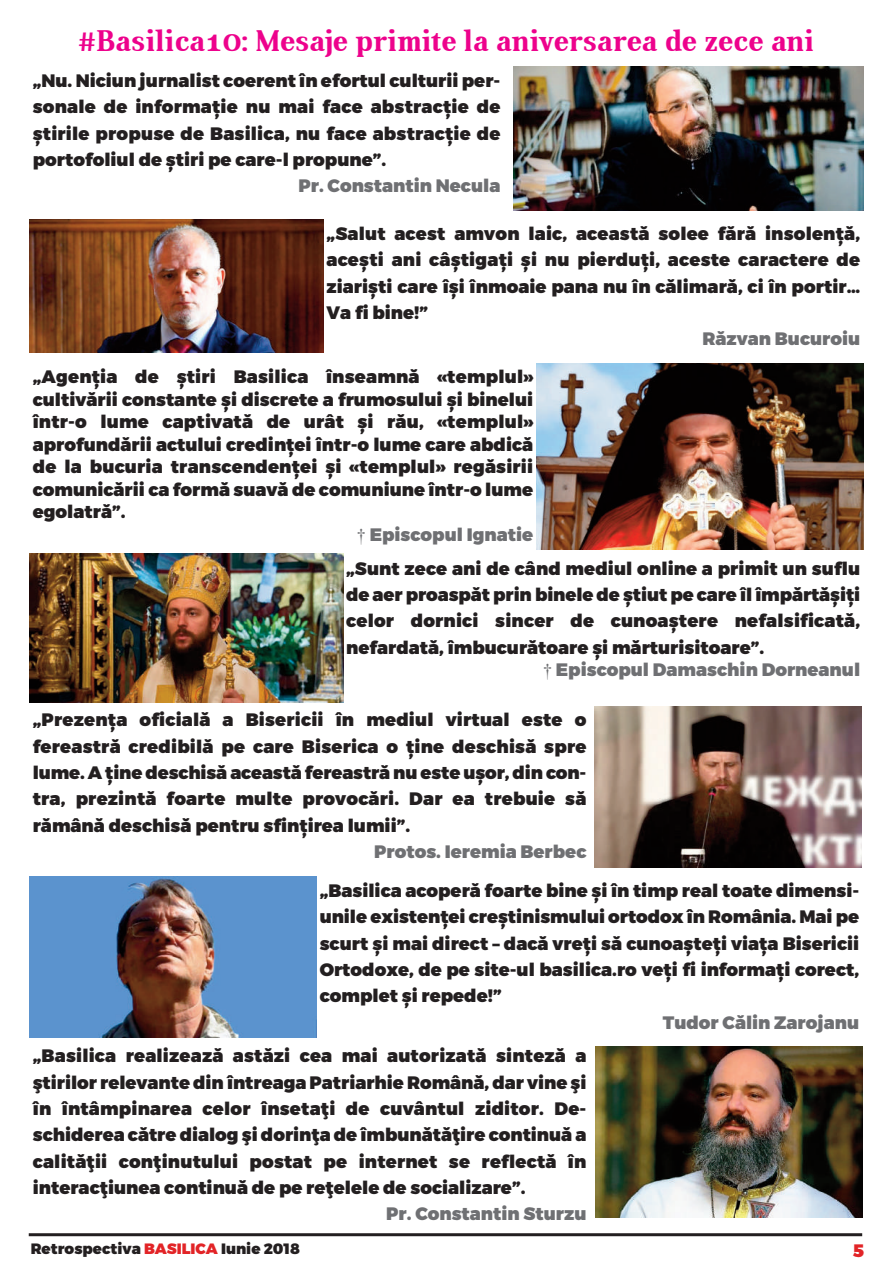
<style>
.page{position:relative;width:893px;height:1263px;background:#fff}
.page>*{position:absolute;margin:0;border:0;box-sizing:border-box;transform-origin:0 0}
.t1{font:700 30px "Aver";color:#ed028c}
.t2{font:18px/26.4px "Trueno Blk";color:#231f20;text-align:justify}
.t3{font:18px "Trueno Blk";color:#6f7073}
.t4{font:18px "Trueno Blk";color:#e22427}
.t5{font:15px "Trueno Blk";color:#231f20}
.s1{font-family:"Times New Roman"}
.s2{color:#e22427}
</style>
<div class="page">
<hr style="left:29px;top:1233px;width:833px;height:3px;background:#231f20">
<img style="left:513px;top:67px;width:350px;height:143px">
<img style="left:30px;top:219px;width:293px;height:133px">
<img style="left:536px;top:363px;width:328px;height:187px">
<img style="left:30px;top:553px;width:313px;height:149px">
<img style="left:594px;top:707px;width:267px;height:160px">
<img style="left:30px;top:877px;width:286px;height:161px">
<img style="left:595px;top:1046px;width:267px;height:171px">
<h1 class="t1" style="left:79px;top:24px;width:737px">#Basilica10: Mesaje primite la aniversarea de zece ani</h1>
<p class="t2" style="left:33px;top:69px;width:469px">„Nu. Niciun jurnalist coerent în efortul culturii per&shy;sonale de informație nu mai face abstracție de știrile propuse de Basilica, nu face abstracție de portofoliul de știri pe care-l propune”.</p>
<p class="t3" style="left:299px;top:179px;width:203px">Pr. Constantin Necula</p>
<p class="t2" style="left:326px;top:222px;width:535px">„salut acest amvon laic, această solee fără insolență, acești ani câștigați și nu pierduți, aceste caractere de ziariști care își înmoaie pana nu în călimară, ci în portir… Va fi bine!”</p>
<p class="t3" style="left:702px;top:332px;width:159px">Răzvan Bucuroiu</p>
<p class="t2" style="left:33px;top:365px;width:502px">„Agenția de știri Basilica înseamnă «templul»</p>
<p class="t2" style="left:33px;top:388px;width:502px">cultivării constante și discrete a frumosului și binelui</p>
<p class="t2" style="left:33px;top:410px;width:502px">într-o lume captivată de urât și rău, «templul»</p>
<p class="t2" style="left:33px;top:433px;width:502px">aprofundării actului credinței într-o lume care abdică</p>
<p class="t2" style="left:33px;top:455px;width:502px">de la bucuria transcendenței și «templul» regăsirii</p>
<p class="t2" style="left:33px;top:478px;width:502px">comunicării ca formă suavă de comuniune într-o lume</p>
<p class="t2" style="left:33px;top:500px;width:94px">egolatră”.</p>
<p class="t3" style="left:357px;top:528px;width:178px"><span class="s1">†</span> Episcopul Ignatie</p>
<p class="t2" style="left:346px;top:556px;width:516px">„sunt zece ani de când mediul online a primit un suflu de aer proaspăt prin binele de știut pe care îl împărtășiți celor dornici sincer de cunoaștere nefalsificată, nefardată, îmbucurătoare și mărturisitoare”.</p>
<p class="t3" style="left:543px;top:663px;width:319px"><span class="s1">†</span> Episcopul Damaschin Dorneanul</p>
<p class="t2" style="left:33px;top:708px;width:555px">„Prezența oficială a Bisericii în mediul virtual este o fereastră credibilă pe care Biserica o ține deschisă spre lume. A ține deschisă această fereastră nu este ușor, din con&shy;tra, prezintă foarte multe provocări. Dar ea trebuie să rămână deschisă pentru sfințirea lumii”.</p>
<p class="t3" style="left:374px;top:844px;width:214px">Protos. Ieremia Berbec</p>
<p class="t2" style="left:320px;top:879px;width:541px">„Basilica acoperă foarte bine și în timp real toate dimensi&shy;unile existenței creștinismului ortodox în România. Mai pe scurt și mai direct – dacă vreți să cunoașteți viața Bisericii Ortodoxe, de pe site-ul basilica.ro veți fi informați corect, complet și repede!”</p>
<p class="t3" style="left:663px;top:1015px;width:198px">Tudor Călin Zarojanu</p>
<p class="t2" style="left:33px;top:1044px;width:555px">„Basilica realizează astăzi cea mai autorizată sinteză a ştirilor relevante din întreaga Patriarhie Română, dar vine şi în întâmpinarea celor însetaţi de cuvântul ziditor. De&shy;schiderea către dialog şi dorinţa de îmbunătăţire continuă a calităţii conţinutului postat pe internet se reflectă în interacţiunea continuă de pe reţelele de socializare”.</p>
<p class="t3" style="left:386px;top:1207px;width:202px">Pr. Constantin sturzu</p>
<p class="t5" style="left:31px;top:1243px;width:271px">Retrospectiva <span class="s2">BAsIlICA</span> Iunie 2018</p>
<p class="t4" style="left:853px;top:1244px;width:12px">5</p>
</div>
